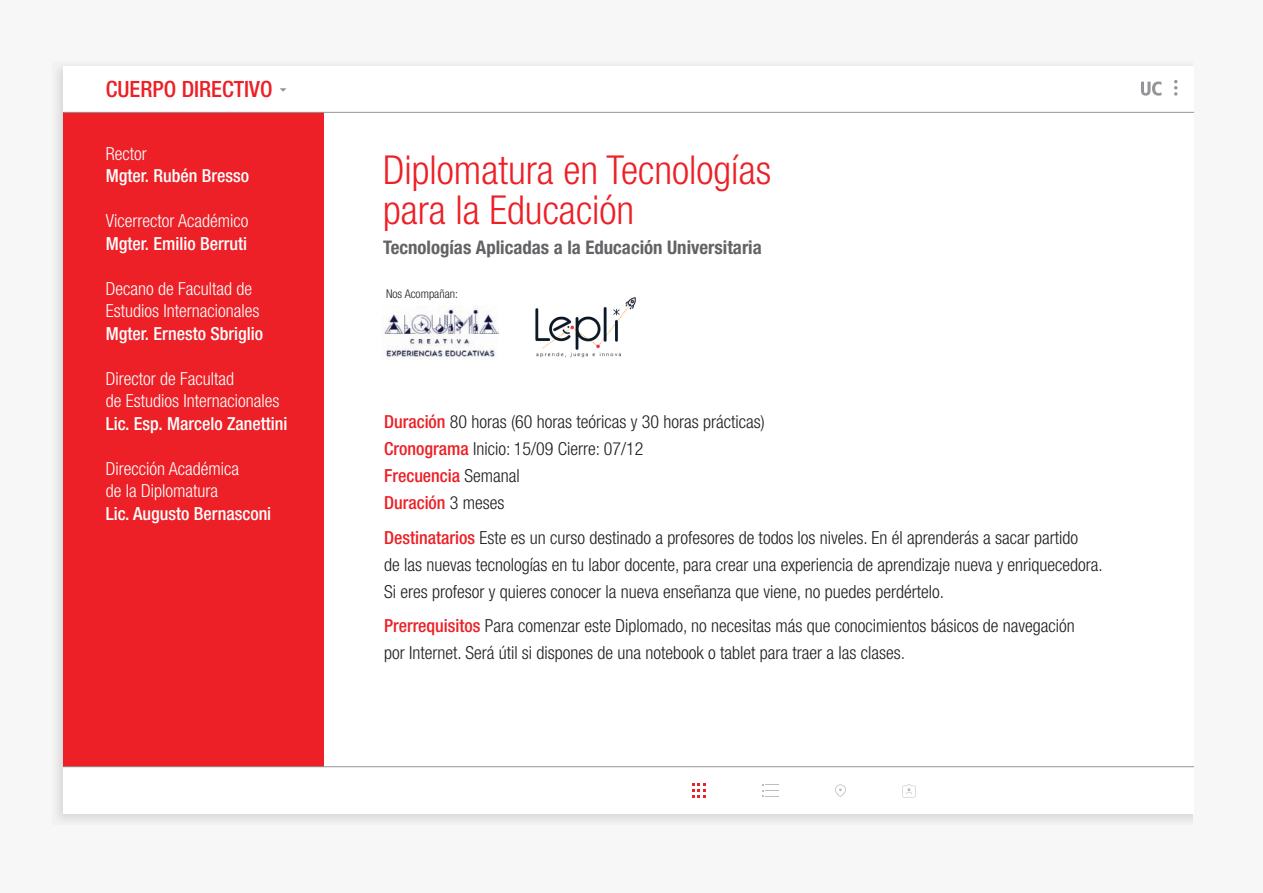
<style>
.page{position:relative;width:1263px;height:893px;background:#f7f7f8}
.page>*{position:absolute;margin:0;border:0;box-sizing:border-box;transform-origin:0 0}
.t1{font:300 condensed 39.9px/39.9px "Helvetica Neue LT Std";color:#ec2026}
.t2{font:500 condensed 22.5px "Helvetica Neue LT Std";color:#ec2026}
.t3{font:700 condensed 18.75px "Helvetica Neue LT Std";color:#636366}
.t4{font:300 condensed 18px/27px "Helvetica Neue LT Std";color:#231f20}
.t5{font:300 condensed 18px/22.5px "Helvetica Neue LT Std";color:#fff}
.t6{font:500 condensed 18px "Helvetica Neue LT Std";color:#fff}
.t7{font:300 condensed 12px "Helvetica Neue LT Std";color:#231f20}
.s1{font-weight:500;color:#ec2026}
</style>
<div class="page">
<div style="left:63px;top:67px;width:1131px;height:747px;background:#fff"></div>
<svg style="left:280px;top:88px;width:7px;height:4px"></svg>
<svg style="left:1174px;top:80px;width:3px;height:16px"></svg>
<svg style="left:1141px;top:81px;width:20px;height:15px"></svg>
<svg style="left:692px;top:784px;width:14px;height:13px"></svg>
<svg style="left:762px;top:784px;width:17px;height:13px"></svg>
<svg style="left:902px;top:784px;width:14px;height:13px"></svg>
<svg style="left:835px;top:784px;width:11px;height:13px"></svg>
<div style="left:63px;top:112px;width:261px;height:655px;background:#ec2026"></div>
<hr style="left:63px;top:112px;width:1131px;height:1px;background:#939598">
<hr style="left:63px;top:766px;width:1131px;height:1px;background:#939598">
<img style="left:381px;top:305px;width:118px;height:55px">
<img style="left:535px;top:297px;width:101px;height:61px">
<p class="t2" style="left:106px;top:75px;width:168px">CUERPO DIRECTIVO</p>
<p class="t5" style="left:106px;top:142px;width:43px">Rector</p>
<p class="t6" style="left:106px;top:165px;width:145px">Mgter. Rubén Bresso</p>
<p class="t5" style="left:106px;top:209px;width:144px">Vicerrector Académico</p>
<p class="t6" style="left:106px;top:233px;width:143px">Mgter. Emilio Berruti</p>
<p class="t5" style="left:106px;top:277px;width:155px">Decano de Facultad de<br>Estudios Internacionales</p>
<p class="t6" style="left:106px;top:323px;width:159px">Mgter. Ernesto Sbriglio</p>
<p class="t5" style="left:106px;top:367px;width:175px">Director de Facultad<br>de Estudios Internacionales</p>
<p class="t6" style="left:106px;top:413px;width:183px">Lic. Esp. Marcelo Zanettini</p>
<p class="t5" style="left:106px;top:457px;width:135px">Dirección Académica de la Diplomatura</p>
<p class="t6" style="left:106px;top:503px;width:167px">Lic. Augusto Bernasconi</p>
<h1 class="t1" style="left:383px;top:149px;width:390px">Diplomatura en Tecnologías para la Educación</h1>
<p class="t3" style="left:383px;top:236px;width:380px">Tecnologías Aplicadas a la Educación Universitaria</p>
<p class="t7" style="left:386px;top:287px;width:73px">Nos Acompañan:</p>
<p class="t4" style="left:384px;top:408px;width:382px"><span class="s1">Duración</span> 80 horas (60 horas teóricas y 30 horas prácticas)<br><span class="s1">Cronograma</span> Inicio: 15/09 Cierre: 07/12<br><span class="s1">Frecuencia</span> Semanal<br><span class="s1">Duración</span> 3 meses</p>
<p class="t4" style="left:384px;top:524px;width:720px"><span class="s1">Destinatarios</span> Este es un curso destinado a profesores de todos los niveles. En él aprenderás a sacar partido<br>de las nuevas tecnologías en tu labor docente, para crear una experiencia de aprendizaje nueva y enriquecedora.<br>Si eres profesor y quieres conocer la nueva enseñanza que viene, no puedes perdértelo.</p>
<p class="t4" style="left:384px;top:612px;width:692px"><span class="s1">Prerrequisitos</span> Para comenzar este Diplomado, no necesitas más que conocimientos básicos de navegación por Internet. Será útil si dispones de una notebook o tablet para traer a las clases.</p>
</div>
